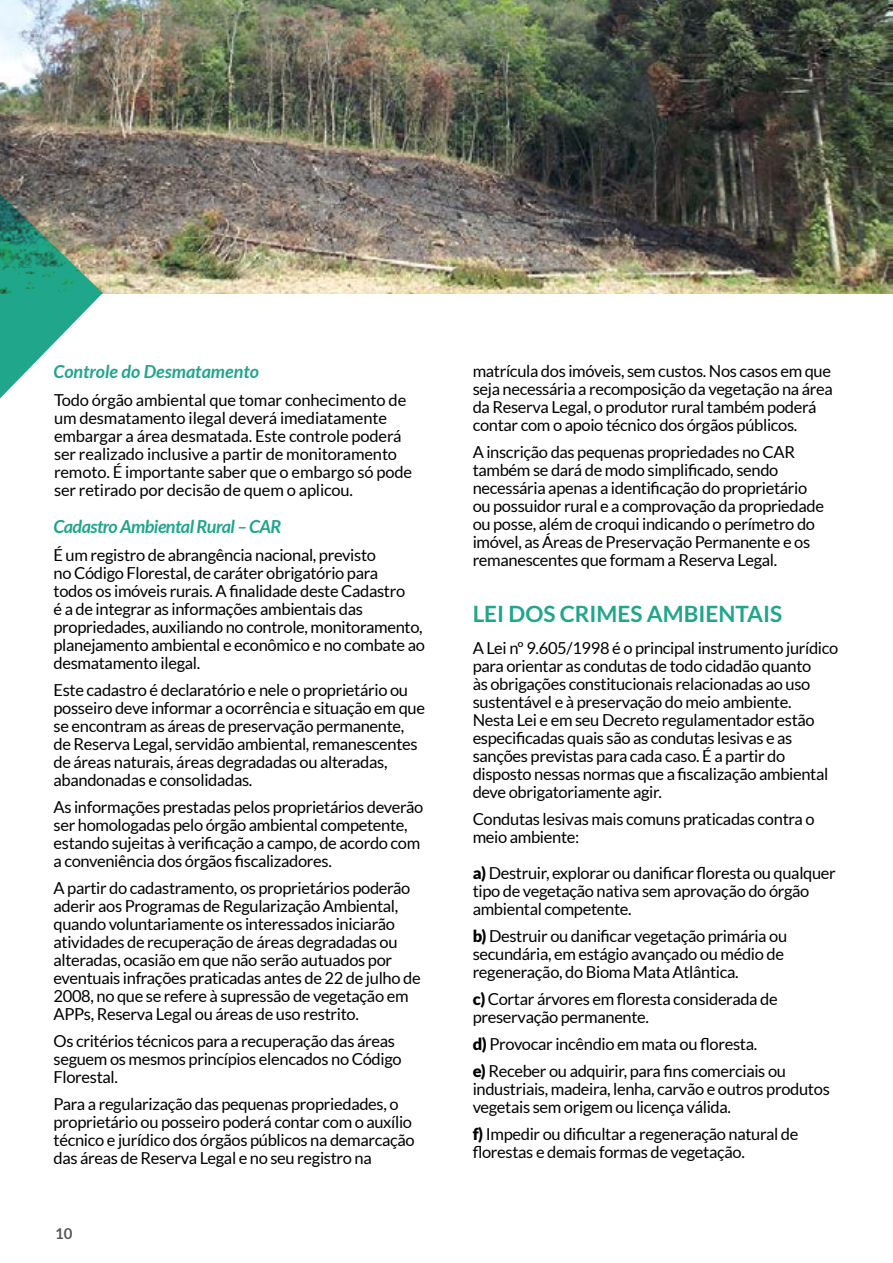
<style>
.page{position:relative;width:893px;height:1263px;background:#fff}
.page>*{position:absolute;margin:0;border:0;box-sizing:border-box;transform-origin:0 0}
.t1{font:700 22.5px "Lato";color:#20a68b}
.t2{font:italic 700 18px "Lato";letter-spacing:-.03em;color:#20a68b}
.t3{font:italic 700 18px "Lato";color:#20a68b}
.t4{font:16.5px/18px "Lato";letter-spacing:-.02em;color:#000}
.t5{font:700 15px "Lato";color:#58585b}
.s1{font-weight:900}
</style>
<div class="page">
<img style="left:0;top:0;width:893px;height:293px">
<svg style="left:0;top:181px;width:103px;height:218px"></svg>
<p class="t3" style="left:54px;top:361px;width:207px">Controle do Desmatamento</p>
<p class="t4" style="left:54px;top:391px;width:360px">Todo órgão ambiental que tomar conhecimento de um desmatamento ilegal deverá imediatamente embargar a área desmatada. Este controle poderá ser realizado inclusive a partir de monitoramento remoto. É importante saber que o embargo só pode ser retirado por decisão de quem o aplicou.</p>
<p class="t2" style="left:54px;top:516px;width:229px">Cadastro Ambiental Rural – CAR</p>
<p class="t4" style="left:54px;top:546px;width:373px">É um registro de abrangência nacional, previsto<br>no Código Florestal, de caráter obrigatório para<br>todos os imóveis rurais. A finalidade deste Cadastro<br>é a de integrar as informações ambientais das propriedades, auxiliando no controle, monitoramento, planejamento ambiental e econômico e no combate ao desmatamento ilegal.</p>
<p class="t4" style="left:54px;top:681px;width:373px">Este cadastro é declaratório e nele o proprietário ou posseiro deve informar a ocorrência e situação em que se encontram as áreas de preservação permanente, de Reserva Legal, servidão ambiental, remanescentes de áreas naturais, áreas degradadas ou alteradas, abandonadas e consolidadas.</p>
<p class="t4" style="left:54px;top:798px;width:371px">As informações prestadas pelos proprietários deverão ser homologadas pelo órgão ambiental competente, estando sujeitas à verificação a campo, de acordo com a conveniência dos órgãos fiscalizadores.</p>
<p class="t4" style="left:54px;top:879px;width:369px">A partir do cadastramento, os proprietários poderão aderir aos Programas de Regularização Ambiental, quando voluntariamente os interessados iniciarão atividades de recuperação de áreas degradadas ou alteradas, ocasião em que não serão autuados por eventuais infrações praticadas antes de 22 de julho de 2008, no que se refere à supressão de vegetação em APPs, Reserva Legal ou áreas de uso restrito.</p>
<p class="t4" style="left:54px;top:1032px;width:350px">Os critérios técnicos para a recuperação das áreas seguem os mesmos princípios elencados no Código<br>Florestal.</p>
<p class="t4" style="left:54px;top:1095px;width:363px">Para a regularização das pequenas propriedades, o proprietário ou posseiro poderá contar com o auxílio técnico e jurídico dos órgãos públicos na demarcação das áreas de Reserva Legal e no seu registro na</p>
<p class="t5" style="left:55px;top:1225px;width:19px">10</p>
<p class="t4" style="left:473px;top:362px;width:362px">matrícula dos imóveis, sem custos. Nos casos em que seja necessária a recomposição da vegetação na área da Reserva Legal, o produtor rural também poderá contar com o apoio técnico dos órgãos públicos.</p>
<p class="t4" style="left:473px;top:443px;width:353px">A inscrição das pequenas propriedades no CAR também se dará de modo simplificado, sendo necessária apenas a identificação do proprietário ou possuidor rural e a comprovação da propriedade ou posse, além de croqui indicando o perímetro do imóvel, as Áreas de Preservação Permanente e os remanescentes que formam a Reserva Legal.</p>
<h1 class="t1" style="left:473px;top:601px;width:52px">LEI DOS</h1>
<h1 class="t1" style="left:560px;top:601px;width:222px">CRIMES AMBIENTAIS</h1>
<p class="t4" style="left:473px;top:639px;width:367px">A Lei nº 9.605/1998 é o principal instrumento jurídico para orientar as condutas de todo cidadão quanto<br>às obrigações constitucionais relacionadas ao uso sustentável e à preservação do meio ambiente.<br>Nesta Lei e em seu Decreto regulamentador estão especificadas quais são as condutas lesivas e as sanções previstas para cada caso. É a partir do disposto nessas normas que a fiscalização ambiental deve obrigatoriamente agir.</p>
<p class="t4" style="left:473px;top:810px;width:343px">Condutas lesivas mais comuns praticadas contra o meio ambiente:</p>
<p class="t4" style="left:473px;top:864px;width:365px"><span class="s1">a)</span> Destruir, explorar ou danificar floresta ou qualquer tipo de vegetação nativa sem aprovação do órgão ambiental competente.</p>
<p class="t4" style="left:473px;top:927px;width:316px"><span class="s1">b)</span> Destruir ou danificar vegetação primária ou secundária, em estágio avançado ou médio de regeneração, do Bioma Mata Atlântica.</p>
<p class="t4" style="left:473px;top:990px;width:307px"><span class="s1">c)</span> Cortar árvores em floresta considerada de preservação permanente.</p>
<p class="t4" style="left:473px;top:1030px;width:315px;line-height:27px"><span class="s1">d)</span> Provocar incêndio em mata ou floresta.<br><span class="s1">e)</span> Receber ou adquirir, para fins comerciais ou</p>
<p class="t4" style="left:473px;top:1080px;width:359px">industriais, madeira, lenha, carvão e outros produtos vegetais sem origem ou licença válida.</p>
<p class="t4" style="left:473px;top:1125px;width:327px"><span class="s1">f)</span> Impedir ou dificultar a regeneração natural de florestas e demais formas de vegetação.</p>
</div>
